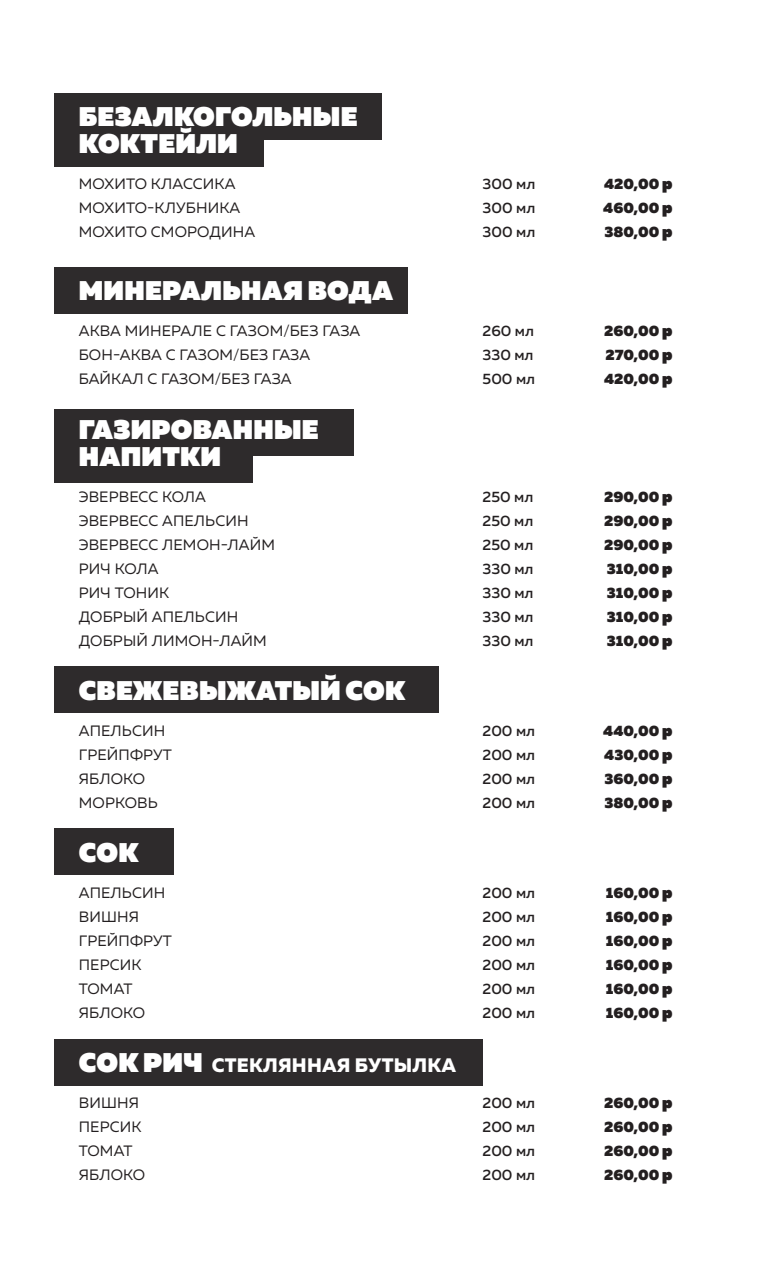
<style>
.page{position:relative;width:766px;height:1263px;background:#fff}
.page>*{position:absolute;margin:0;border:0;box-sizing:border-box;transform-origin:0 0}
.t1{font:800 27px "Muller";letter-spacing:.01em;color:#fff}
.t2{font:800 19.5px "Muller";letter-spacing:.01em;color:#fff}
.t3{font:15px "Muller";letter-spacing:.01em;color:#231f20}
.t4{font:900 15px "Muller";color:#231f20}
.t5{font:500 15px "Muller";color:#231f20}
.s1{font-weight:800;font-size:16.5px}
.s2{font-size:27px}
</style>
<div class="page">
<div style="left:54px;top:1039px;width:428px;height:47px;background:#2e2b2c"></div>
<div style="left:54px;top:828px;width:119px;height:46px;background:#2e2b2c"></div>
<div style="left:54px;top:666px;width:384px;height:46px;background:#2e2b2c"></div>
<div style="left:54px;top:409px;width:299px;height:46px;background:#2e2b2c"></div>
<div style="left:54px;top:446px;width:198px;height:36px;background:#2e2b2c"></div>
<div style="left:54px;top:268px;width:354px;height:46px;background:#2e2b2c"></div>
<div style="left:54px;top:130px;width:210px;height:37px;background:#2e2b2c"></div>
<div style="left:54px;top:94px;width:327px;height:46px;background:#2e2b2c"></div>
<p class="t1" style="left:79px;top:100px;width:280px">БЕЗАЛКОГОЛЬНЫЕ</p>
<p class="t1" style="left:79px;top:127px;width:160px">КОКТЕЙЛИ</p>
<p class="t3" style="left:79px;top:175px;width:158px">МОХИТО КЛАССИКА</p>
<p class="t5" style="left:482px;top:175px;width:54px">300 мл</p>
<p class="t4" style="left:604px;top:175px;width:70px">420,00 <span class="s1">р</span></p>
<p class="t3" style="left:79px;top:199px;width:163px">МОХИТО-КЛУБНИКА</p>
<p class="t5" style="left:482px;top:199px;width:54px">300 мл</p>
<p class="t4" style="left:603px;top:199px;width:71px">460,00 <span class="s1">р</span></p>
<p class="t3" style="left:79px;top:223px;width:178px">МОХИТО СМОРОДИНА</p>
<p class="t5" style="left:482px;top:223px;width:54px">300 мл</p>
<p class="t4" style="left:604px;top:223px;width:69px">380,00 <span class="s1">р</span></p>
<p class="t1" style="left:79px;top:274px;width:316px">МИНЕРАЛЬНАЯ ВОДА</p>
<p class="t3" style="left:79px;top:322px;width:283px">АКВА МИНЕРАЛЕ С ГАЗОМ/БЕЗ ГАЗА</p>
<p class="t5" style="left:482px;top:322px;width:53px">260 мл</p>
<p class="t4" style="left:604px;top:322px;width:70px">260,00 <span class="s1">р</span></p>
<p class="t3" style="left:79px;top:346px;width:233px">БОН-АКВА С ГАЗОМ/БЕЗ ГАЗА</p>
<p class="t5" style="left:482px;top:346px;width:52px">330 мл</p>
<p class="t4" style="left:605px;top:346px;width:68px">270,00 <span class="s1">р</span></p>
<p class="t3" style="left:79px;top:370px;width:214px">БАЙКАЛ С ГАЗОМ/БЕЗ ГАЗА</p>
<p class="t5" style="left:482px;top:370px;width:54px">500 мл</p>
<p class="t4" style="left:604px;top:370px;width:70px">420,00 <span class="s1">р</span></p>
<p class="t1" style="left:79px;top:412px;width:241px">ГАЗИРОВАННЫЕ</p>
<p class="t1" style="left:79px;top:439px;width:144px">НАПИТКИ</p>
<p class="t3" style="left:79px;top:487px;width:129px">ЭВЕРВЕСС КОЛА</p>
<p class="t5" style="left:482px;top:487px;width:52px">250 мл</p>
<p class="t4" style="left:604px;top:487px;width:70px">290,00 <span class="s1">р</span></p>
<p class="t3" style="left:79px;top:511px;width:171px">ЭВЕРВЕСС АПЕЛЬСИН</p>
<p class="t5" style="left:482px;top:511px;width:52px">250 мл</p>
<p class="t4" style="left:604px;top:511px;width:70px">290,00 <span class="s1">р</span></p>
<p class="t3" style="left:79px;top:535px;width:198px">ЭВЕРВЕСС ЛЕМОН-ЛАЙМ</p>
<p class="t5" style="left:482px;top:535px;width:52px">250 мл</p>
<p class="t4" style="left:604px;top:535px;width:70px">290,00 <span class="s1">р</span></p>
<p class="t3" style="left:79px;top:559px;width:81px">РИЧ КОЛА</p>
<p class="t5" style="left:482px;top:559px;width:52px">330 мл</p>
<p class="t4" style="left:606px;top:559px;width:67px">310,00 <span class="s1">р</span></p>
<p class="t3" style="left:79px;top:583px;width:92px">РИЧ ТОНИК</p>
<p class="t5" style="left:482px;top:583px;width:52px">330 мл</p>
<p class="t4" style="left:606px;top:583px;width:67px">310,00 <span class="s1">р</span></p>
<p class="t3" style="left:79px;top:607px;width:161px">ДОБРЫЙ АПЕЛЬСИН</p>
<p class="t5" style="left:482px;top:607px;width:52px">330 мл</p>
<p class="t4" style="left:606px;top:607px;width:67px">310,00 <span class="s1">р</span></p>
<p class="t3" style="left:79px;top:631px;width:189px">ДОБРЫЙ ЛИМОН-ЛАЙМ</p>
<p class="t5" style="left:482px;top:631px;width:52px">330 мл</p>
<p class="t4" style="left:606px;top:631px;width:67px">310,00 <span class="s1">р</span></p>
<p class="t1" style="left:79px;top:673px;width:328px">СВЕЖЕВЫЖАТЫЙ СОК</p>
<p class="t3" style="left:79px;top:721px;width:88px">АПЕЛЬСИН</p>
<p class="t5" style="left:482px;top:721px;width:54px">200 мл</p>
<p class="t4" style="left:603px;top:721px;width:71px">440,00 <span class="s1">р</span></p>
<p class="t3" style="left:79px;top:745px;width:95px">ГРЕЙПФРУТ</p>
<p class="t5" style="left:482px;top:745px;width:54px">200 мл</p>
<p class="t4" style="left:604px;top:745px;width:70px">430,00 <span class="s1">р</span></p>
<p class="t3" style="left:79px;top:769px;width:68px">ЯБЛОКО</p>
<p class="t5" style="left:482px;top:769px;width:54px">200 мл</p>
<p class="t4" style="left:604px;top:769px;width:69px">360,00 <span class="s1">р</span></p>
<p class="t3" style="left:79px;top:793px;width:80px">МОРКОВЬ</p>
<p class="t5" style="left:482px;top:793px;width:54px">200 мл</p>
<p class="t4" style="left:604px;top:793px;width:69px">380,00 <span class="s1">р</span></p>
<p class="t1" style="left:79px;top:835px;width:61px">СОК</p>
<p class="t3" style="left:79px;top:883px;width:88px">АПЕЛЬСИН</p>
<p class="t5" style="left:482px;top:883px;width:54px">200 мл</p>
<p class="t4" style="left:605px;top:883px;width:68px">160,00 <span class="s1">р</span></p>
<p class="t3" style="left:79px;top:907px;width:62px">ВИШНЯ</p>
<p class="t5" style="left:482px;top:907px;width:54px">200 мл</p>
<p class="t4" style="left:605px;top:907px;width:68px">160,00 <span class="s1">р</span></p>
<p class="t3" style="left:79px;top:931px;width:95px">ГРЕЙПФРУТ</p>
<p class="t5" style="left:482px;top:931px;width:54px">200 мл</p>
<p class="t4" style="left:605px;top:931px;width:68px">160,00 <span class="s1">р</span></p>
<p class="t3" style="left:79px;top:955px;width:64px">ПЕРСИК</p>
<p class="t5" style="left:482px;top:955px;width:54px">200 мл</p>
<p class="t4" style="left:605px;top:955px;width:68px">160,00 <span class="s1">р</span></p>
<p class="t3" style="left:79px;top:979px;width:55px">ТОМАТ</p>
<p class="t5" style="left:482px;top:979px;width:54px">200 мл</p>
<p class="t4" style="left:605px;top:979px;width:68px">160,00 <span class="s1">р</span></p>
<p class="t3" style="left:79px;top:1003px;width:68px">ЯБЛОКО</p>
<p class="t5" style="left:482px;top:1003px;width:54px">200 мл</p>
<p class="t4" style="left:605px;top:1003px;width:68px">160,00 <span class="s1">р</span></p>
<p class="t2" style="left:79px;top:1052px;width:378px"><span class="s2">СОК РИЧ</span> СТЕКЛЯННАЯ БУТЫЛКА</p>
<p class="t3" style="left:79px;top:1093px;width:62px">ВИШНЯ</p>
<p class="t5" style="left:482px;top:1093px;width:54px">200 мл</p>
<p class="t4" style="left:604px;top:1093px;width:70px">260,00 <span class="s1">р</span></p>
<p class="t3" style="left:79px;top:1117px;width:64px">ПЕРСИК</p>
<p class="t5" style="left:482px;top:1117px;width:54px">200 мл</p>
<p class="t4" style="left:604px;top:1117px;width:70px">260,00 <span class="s1">р</span></p>
<p class="t3" style="left:79px;top:1141px;width:55px">ТОМАТ</p>
<p class="t5" style="left:482px;top:1141px;width:54px">200 мл</p>
<p class="t4" style="left:604px;top:1141px;width:70px">260,00 <span class="s1">р</span></p>
<p class="t3" style="left:79px;top:1165px;width:68px">ЯБЛОКО</p>
<p class="t5" style="left:482px;top:1165px;width:54px">200 мл</p>
<p class="t4" style="left:604px;top:1165px;width:70px">260,00 <span class="s1">р</span></p>
</div>
